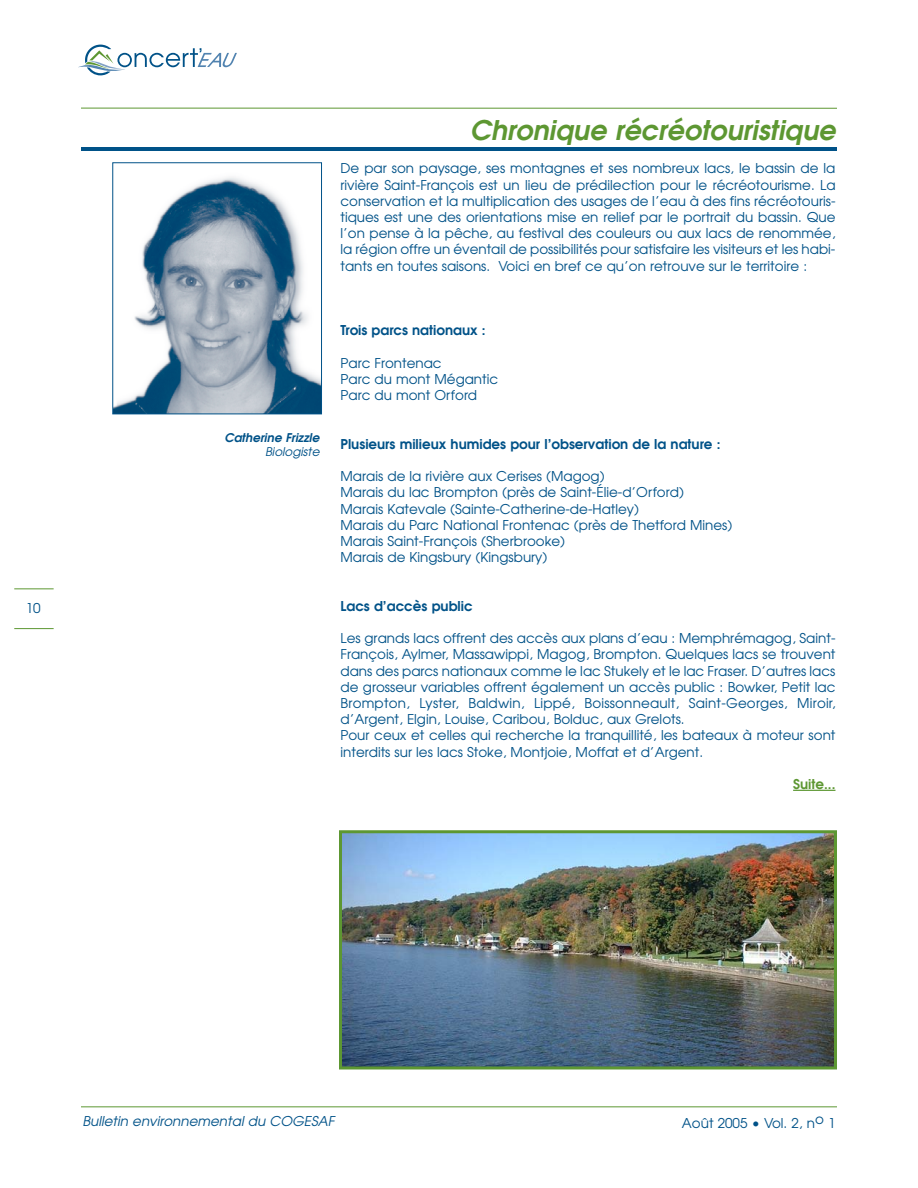
<style>
.page{position:relative;width:918px;height:1188px;background:#fff}
.page>*{position:absolute;margin:0;border:0;box-sizing:border-box;transform-origin:0 0}
.t1{font:italic 600 27px "Avant Garde";color:#5d9732}
.t2{font:13.5px/16.2px "Avant Garde";color:#005288}
.t3{font:600 13.5px "Avant Garde";color:#005288}
.t4{font:italic 13.5px "Avant Garde";color:#005288}
.t5{font:600 13.5px "Avant Garde";color:#5d9732}
.t6{font:italic 600 12px "Avant Garde";color:#005288}
.t7{font:italic 12px "Avant Garde";color:#005288}
</style>
<div class="page">
<hr style="left:793px;top:790px;width:43px;height:1px;background:#5d9732">
<hr style="left:14px;top:628px;width:40px;height:1px;background:#5d9732">
<hr style="left:14px;top:589px;width:40px;height:1px;background:#5d9732">
<svg style="left:78px;top:45px;width:159px;height:30px"></svg>
<hr style="left:81px;top:1107px;width:756px;height:1px;background:#5d9732">
<hr style="left:81px;top:147px;width:756px;height:4px;background:#005288">
<hr style="left:81px;top:108px;width:756px;height:1px;background:#5d9732">
<img style="left:114px;top:177px;width:206px;height:235px">
<div style="left:112px;top:162px;width:210px;height:252px;border:1px solid #005288"></div>
<img style="left:343px;top:834px;width:490px;height:232px">
<div style="left:339px;top:830px;width:498px;height:240px;border:3px solid #5d9732"></div>
<p class="t2" style="left:26px;top:601px;width:16px">10</p>
<h1 class="t1" style="left:470px;top:120px;width:367px">Chronique récréotouristique</h1>
<p class="t2" style="left:340px;top:162px;width:497px;text-align:justify">De par son paysage, ses montagnes et ses nombreux lacs, le bassin de la rivière Saint-François est un lieu de prédilection pour le récréotourisme. La conservation et la multiplication des usages de l’eau à des fins récréotouris&shy;tiques est une des orientations mise en relief par le portrait du bassin. Que l’on pense à la pêche, au festival des couleurs ou aux lacs de renommée, la région offre un éventail de possibilités pour satisfaire les visiteurs et les habi&shy;tants en toutes saisons. Voici en bref ce qu’on retrouve sur le territoire :</p>
<p class="t6" style="left:224px;top:433px;width:97px">Catherine Frizzle</p>
<p class="t7" style="left:265px;top:447px;width:56px">Biologiste</p>
<p class="t3" style="left:340px;top:325px;width:147px">Trois parcs nationaux :</p>
<p class="t2" style="left:340px;top:356px;width:159px">Parc Frontenac<br>Parc du mont Mégantic<br>Parc du mont Orford</p>
<p class="t3" style="left:340px;top:439px;width:382px">Plusieurs milieux humides pour l’observation de la nature :</p>
<p class="t2" style="left:340px;top:469px;width:393px">Marais de la rivière aux Cerises (Magog)<br>Marais du lac Brompton (près de Saint-Élie-d’Orford)<br>Marais Katevale (Sainte-Catherine-de-Hatley)<br>Marais du Parc National Frontenac (près de Thetford Mines)<br>Marais Saint-François (Sherbrooke)<br>Marais de Kingsbury (Kingsbury)</p>
<p class="t3" style="left:340px;top:601px;width:134px">Lacs d’accès public</p>
<p class="t2" style="left:340px;top:631px;width:497px">Les grands lacs offrent des accès aux plans d’eau : Memphrémagog, Saint-François, Aylmer, Massawippi, Magog, Brompton. Quelques lacs se trouvent dans des parcs nationaux comme le lac Stukely et le lac Fraser. D’autres lacs de grosseur variables offrent également un accès public : Bowker, Petit lac Brompton, Lyster, Baldwin, Lippé, Boissonneault, Saint-Georges, Miroir, d’Argent, Elgin, Louise, Caribou, Bolduc, aux Grelots.<br>Pour ceux et celles qui recherche la tranquillité, les bateaux à moteur sont interdits sur les lacs Stoke, Montjoie, Moffat et d’Argent.</p>
<p class="t5" style="left:793px;top:779px;width:44px">Suite...</p>
<p class="t4" style="left:82px;top:1116px;width:253px">Bulletin environnemental du COGESAF</p>
<p class="t2" style="left:682px;top:1116px;width:155px">Août 2005 • Vol. 2, no 1</p>
</div>
